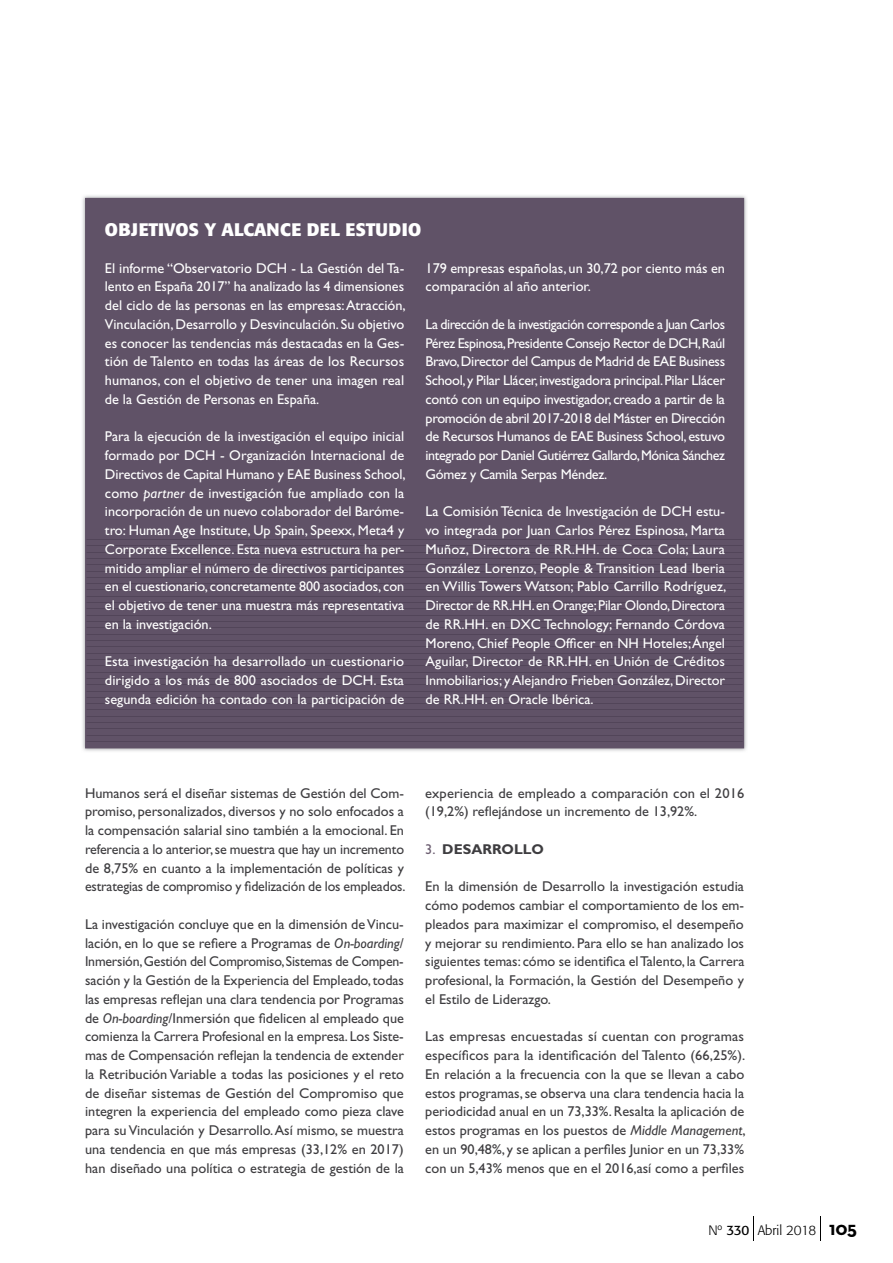
<style>
.page{position:relative;width:893px;height:1263px;background:#fff}
.page>*{position:absolute;margin:0;border:0;box-sizing:border-box;transform-origin:0 0}
.t1{font:700 18px "Formata";color:#fff}
.t2{font:14.25px/18.8px "Gill Sans Std";color:#fff;text-align:justify}
.t3{font:14.25px/18.8px "Gill Sans Std";color:#3e3d40;text-align:justify}
.t4{font:700 14.25px "Gill Sans Std";color:#3e3d40}
.t5{font:300 13.5px "Formata";color:#000}
.s1{font-style:italic}
.s2{font-weight:400;color:#6d5f72}
.s3{font-weight:400}
.s4{font-family:"Neutraface Text";font-weight:700;font-size:19.5px}
</style>
<div class="page">
<svg style="left:753px;top:1216px;width:1px;height:25px"></svg>
<svg style="left:820px;top:1216px;width:1px;height:25px"></svg>
<div style="left:85px;top:198px;width:659px;height:550px;background:#605267"></div>
<p class="t1" style="left:105px;top:219px;width:318px">OBJETIVOS Y ALCANCE DEL ESTUDIO</p>
<p class="t2" style="left:105px;top:258px;width:302px">El informe “Observatorio DCH - La Gestión del Ta&shy;lento en España 2017” ha analizado las 4 dimensiones del ciclo de las personas en las empresas: Atracción, Vinculación, Desarrollo y Desvinculación. Su objetivo es conocer las tendencias más destacadas en la Ges&shy;tión de Talento en todas las áreas de los Recursos humanos, con el objetivo de tener una imagen real de la Gestión de Personas en España.</p>
<p class="t2" style="left:105px;top:427px;width:302px">Para la ejecución de la investigación el equipo inicial formado por DCH - Organización Internacional de Directivos de Capital Humano y EAE Business School, como <span class="s1">partner</span> de investigación fue ampliado con la incorporación de un nuevo colaborador del Baróme&shy;tro: Human Age Institute, Up Spain, Speexx, Meta4 y Corporate Excellence. Esta nueva estructura ha per&shy;mitido ampliar el número de directivos participantes en el cuestionario, concretamente 800 asociados, con el objetivo de tener una muestra más representativa en la investigación.</p>
<p class="t2" style="left:105px;top:652px;width:301px">Esta investigación ha desarrollado un cuestionario dirigido a los más de 800 asociados de DCH. Esta segunda edición ha contado con la participación de</p>
<p class="t2" style="left:426px;top:258px;width:301px">179 empresas españolas, un 30,72 por ciento más en comparación al año anterior.</p>
<p class="t2" style="left:426px;top:315px;width:301px">La dirección de la investigación corresponde a Juan Carlos Pérez Espinosa, Presidente Consejo Rector de DCH, Raúl Bravo, Director del Campus de Madrid de EAE Business School, y Pilar Llácer, investigadora principal. Pilar Llácer contó con un equipo investigador, creado a partir de la promoción de abril 2017-2018 del Máster en Dirección de Recursos Humanos de EAE Business School, estuvo integrado por Daniel Gutiérrez Gallardo, Mónica Sánchez Gómez y Camila Serpas Méndez.</p>
<p class="t2" style="left:426px;top:502px;width:302px">La Comisión Técnica de Investigación de DCH estu&shy;vo integrada por Juan Carlos Pérez Espinosa, Marta Muñoz, Directora de RR.HH. de Coca Cola; Laura González Lorenzo, People &amp; Transition Lead Iberia en Willis Towers Watson; Pablo Carrillo Rodríguez, Director de RR.HH. en Orange; Pilar Olondo, Directora de RR.HH. en DXC Technology; Fernando Córdova Moreno, Chief People Officer en NH Hoteles; Ángel Aguilar, Director de RR.HH. en Unión de Créditos Inmobiliarios; y Alejandro Frieben González, Director de RR.HH. en Oracle Ibérica.</p>
<p class="t3" style="left:85px;top:783px;width:322px">Humanos será el diseñar sistemas de Gestión del Com&shy;promiso, personalizados, diversos y no solo enfocados a la compensación salarial sino también a la emocional. En referencia a lo anterior, se muestra que hay un incremento de 8,75% en cuanto a la implementación de políticas y estrategias de compromiso y fidelización de los empleados.</p>
<p class="t3" style="left:85px;top:915px;width:321px">La investigación concluye que en la dimensión de Vincu&shy;lación, en lo que se refiere a Programas de <span class="s1">On-boarding</span>/ Inmersión, Gestión del Compromiso, Sistemas de Compen&shy;sación y la Gestión de la Experiencia del Empleado, todas las empresas reflejan una clara tendencia por Programas de <span class="s1">On-boarding</span>/Inmersión que fidelicen al empleado que comienza la Carrera Profesional en la empresa. Los Siste&shy;mas de Compensación reflejan la tendencia de extender la Retribución Variable a todas las posiciones y el reto de diseñar sistemas de Gestión del Compromiso que integren la experiencia del empleado como pieza clave para su Vinculación y Desarrollo. Así mismo, se muestra una tendencia en que más empresas (33,12% en 2017) han diseñado una política o estrategia de gestión de la</p>
<p class="t3" style="left:425px;top:783px;width:321px">experiencia de empleado a comparación con el 2016 (19,2%) reflejándose un incremento de 13,92%.</p>
<p class="t4" style="left:425px;top:841px;width:120px"><span class="s2">3.</span> DESARROLLO</p>
<p class="t3" style="left:425px;top:877px;width:321px">En la dimensión de Desarrollo la investigación estudia cómo podemos cambiar el comportamiento de los em&shy;pleados para maximizar el compromiso, el desempeño y mejorar su rendimiento. Para ello se han analizado los siguientes temas: cómo se identifica el Talento, la Carrera profesional, la Formación, la Gestión del Desempeño y el Estilo de Liderazgo.</p>
<p class="t3" style="left:425px;top:1027px;width:322px">Las empresas encuestadas sí cuentan con programas específicos para la identificación del Talento (66,25%).<br>En relación a la frecuencia con la que se llevan a cabo estos programas, se observa una clara tendencia hacia la periodicidad anual en un 73,33%. Resalta la aplicación de estos programas en los puestos de <span class="s1">Middle Management</span>, en un 90,48%, y se aplican a perfiles Junior en un 73,33% con un 5,43% menos que en el 2016,así como a perfiles</p>
<p class="t5" style="left:708px;top:1222px;width:150px">Nº <span class="s3">330</span> Abril 2018 <span class="s4">105</span></p>
</div>
